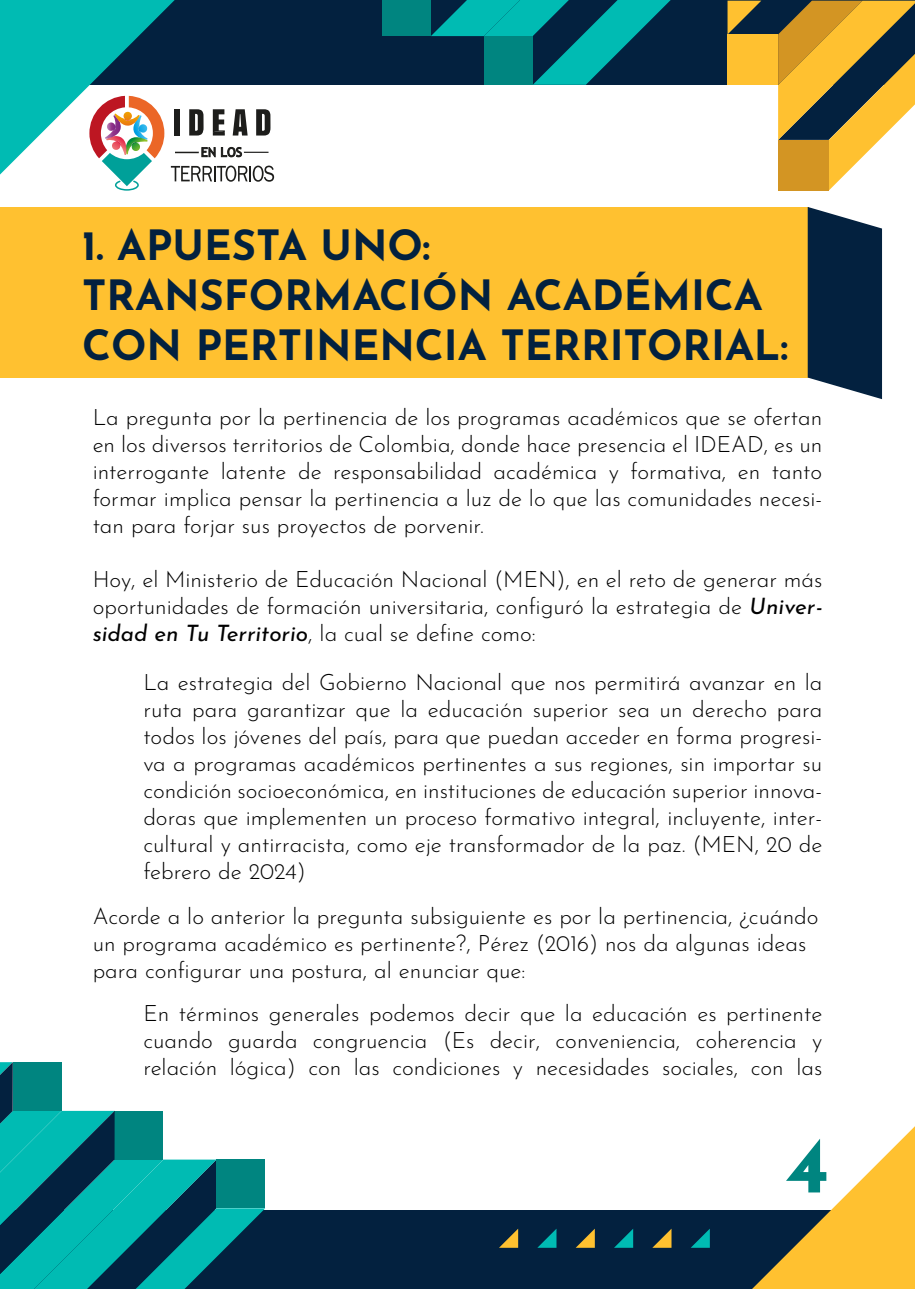
<style>
.page{position:relative;width:915px;height:1289px;background:#fff}
.page>*{position:absolute;margin:0;border:0;box-sizing:border-box;transform-origin:0 0}
.t1{font:700 80.1px "Josefin Sans";color:#008580}
.t2{font:700 41.55px/49.9px "Josefin Sans";color:#03213f}
.t3{font:300 22.5px/27px "Josefin Sans";color:#000;text-align:justify}
.s1{font-weight:400;font-style:italic}
</style>
<div class="page">
<div style="left:0;top:1px;width:914px;height:84px;background:#03213f"></div>
<div style="left:0;top:1210px;width:914px;height:79px;background:#03213f"></div>
<svg style="left:727px;top:1px;width:34px;height:33px"></svg>
<div style="left:727px;top:34px;width:50px;height:51px;background:#ffc130"></div>
<svg style="left:777px;top:1px;width:137px;height:190px"></svg>
<div style="left:777px;top:140px;width:51px;height:50px;background:#d39523"></div>
<svg style="left:0;top:1062px;width:265px;height:227px"></svg>
<div style="left:216px;top:1160px;width:49px;height:48px;background:#008580"></div>
<svg style="left:431px;top:1px;width:239px;height:84px"></svg>
<div style="left:382px;top:1px;width:49px;height:35px;background:#008580"></div>
<svg style="left:752px;top:1127px;width:162px;height:162px"></svg>
<svg style="left:691px;top:1229px;width:18px;height:19px"></svg>
<svg style="left:652px;top:1229px;width:19px;height:19px"></svg>
<svg style="left:614px;top:1229px;width:19px;height:19px"></svg>
<svg style="left:575px;top:1229px;width:19px;height:19px"></svg>
<svg style="left:537px;top:1229px;width:19px;height:19px"></svg>
<svg style="left:499px;top:1229px;width:19px;height:19px"></svg>
<svg style="left:0;top:1px;width:274px;height:190px"></svg>
<div style="left:0;top:207px;width:808px;height:171px;background:#ffc130"></div>
<svg style="left:807px;top:207px;width:74px;height:192px;background:#213b54"></svg>
<h2 class="t2" style="left:82px;top:217px;width:707px">1. APUESTA UNO:<br>TRANSFORMACIÓN ACADÉMICA<br>CON PERTINENCIA TERRITORIAL:</h2>
<p class="t3" style="left:93px;top:401px;width:730px">La pregunta por la pertinencia de los programas académicos que se ofertan en los diversos territorios de Colombia, donde hace presencia el IDEAD, es un interrogante latente de responsabilidad académica y formativa, en tanto formar implica pensar la pertinencia a luz de lo que las comunidades necesi&shy;tan para forjar sus proyectos de porvenir.</p>
<p class="t3" style="left:93px;top:563px;width:731px">Hoy, el Ministerio de Educación Nacional (MEN), en el reto de generar más oportunidades de formación universitaria, configuró la estrategia de <span class="s1">Univer&shy;sidad en Tu Territorio</span>, la cual se define como:</p>
<p class="t3" style="left:143px;top:667px;width:680px">La estrategia del Gobierno Nacional que nos permitirá avanzar en la ruta para garantizar que la educación superior sea un derecho para todos los jóvenes del país, para que puedan acceder en forma progresi&shy;va a programas académicos pertinentes a sus regiones, sin importar su condición socioeconómica, en instituciones de educación superior innova&shy;doras que implementen un proceso formativo integral, incluyente, inter&shy;cultural y antirracista, como eje transformador de la paz. (MEN, 20 de febrero de 2024)</p>
<p class="t3" style="left:93px;top:901px;width:727px;text-align:left">Acorde a lo anterior la pregunta subsiguiente es por la pertinencia, ¿cuándo un programa académico es pertinente?, Pérez (2016) nos da algunas ideas para configurar una postura, al enunciar que:</p>
<p class="t3" style="left:143px;top:997px;width:680px">En términos generales podemos decir que la educación es pertinente cuando guarda congruencia (Es decir, conveniencia, coherencia y relación lógica) con las condiciones y necesidades sociales, con las</p>
<h1 class="t1" style="left:785px;top:1105px;width:46px">4</h1>
</div>
